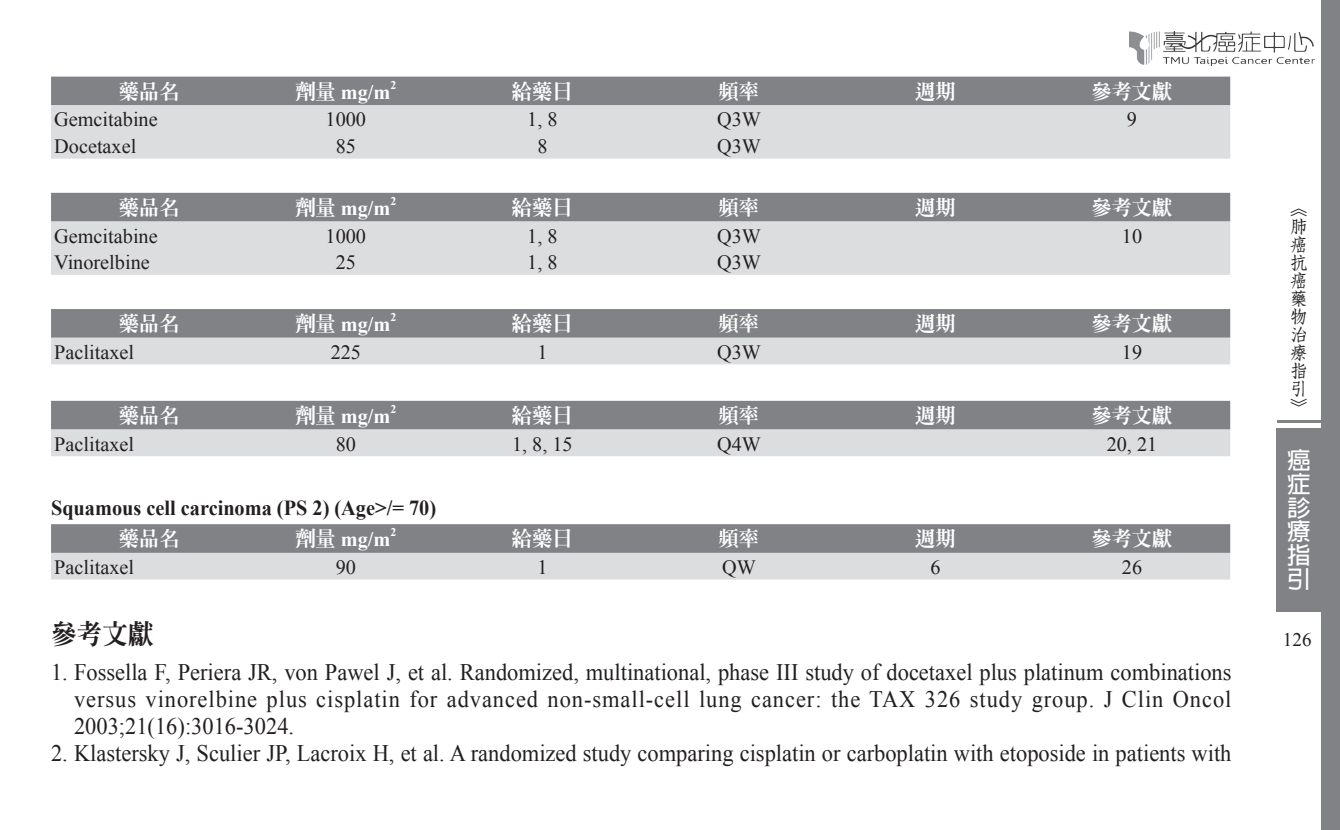
<style>
.page{position:relative;width:1340px;height:830px;background:#fff}
.page>*{position:absolute;margin:0;border:0;box-sizing:border-box;transform-origin:0 0}
.t1{font:800 27px "AR Ming B5";color:#231f20;scale:.95 1}
.t2{font:23.62px/27px "Times New Roman";color:#231f20;text-align:justify;scale:.95 1}
.t3{font:700 23.62px/23.6px "AR Hei B5";color:#fff;text-align:justify}
.t4{font:700 21.38px "Times New Roman";color:#231f20;scale:.95 1}
.t5{font:20.25px "Times New Roman";color:#231f20}
.t6{font:800 20.25px "AR Ming B5";color:#fff}
.t7{font:700 20.25px "Times New Roman";color:#fff}
.t8{font:19.12px "Times New Roman";color:#231f20}
.t9{font:18px/18px "DF Fang Song Std W6";color:#231f20}
.t10{font:700 11.7px "Times New Roman";color:#fff}
.s1{font-family:"AR Ming B5";font-weight:800}
</style>
<div class="page">
<div style="left:1320px;top:0;width:19px;height:829px;background:#808285"></div>
<div style="left:1276px;top:427px;width:47px;height:184px;background:#808285"></div>
<hr style="left:1276px;top:420px;width:47px;height:3px;background:#808285">
<img style="left:1129px;top:31px;width:185px;height:34px">
<div style="left:51px;top:77px;width:1179px;height:28px;background:#808285"></div>
<div style="left:51px;top:105px;width:1179px;height:53px;background:#dcdddf"></div>
<div style="left:51px;top:193px;width:1179px;height:28px;background:#808285"></div>
<div style="left:51px;top:221px;width:1179px;height:54px;background:#dcdddf"></div>
<svg style="left:51px;top:309px;width:1179px;height:55px;background:#acadb0"></svg>
<svg style="left:51px;top:400px;width:1179px;height:56px;background:#adafb1"></svg>
<svg style="left:51px;top:524px;width:1179px;height:55px;background:#acadb0"></svg>
<p class="t6" style="left:119px;top:81px;width:62px">藥品名</p>
<p class="t7" style="left:295px;top:78px;width:97px"><span class="s1">劑量</span> mg/m</p>
<p class="t10" style="left:390px;top:77px;width:7px">2</p>
<p class="t6" style="left:512px;top:81px;width:62px">給藥日</p>
<p class="t6" style="left:718px;top:81px;width:42px">頻率</p>
<p class="t6" style="left:915px;top:81px;width:42px">週期</p>
<p class="t6" style="left:1091px;top:81px;width:82px">參考文獻</p>
<p class="t5" style="left:54px;top:106px;width:105px">Gemcitabine</p>
<p class="t5" style="left:325px;top:106px;width:42px">1000</p>
<p class="t5" style="left:527px;top:106px;width:32px">1, 8</p>
<p class="t5" style="left:717px;top:106px;width:45px">Q3W</p>
<p class="t5" style="left:1126px;top:106px;width:12px">9</p>
<p class="t5" style="left:54px;top:132px;width:84px">Docetaxel</p>
<p class="t5" style="left:336px;top:132px;width:22px">85</p>
<p class="t5" style="left:537px;top:132px;width:12px">8</p>
<p class="t5" style="left:717px;top:132px;width:45px">Q3W</p>
<p class="t6" style="left:119px;top:197px;width:62px">藥品名</p>
<p class="t7" style="left:295px;top:194px;width:97px"><span class="s1">劑量</span> mg/m</p>
<p class="t10" style="left:390px;top:193px;width:7px">2</p>
<p class="t6" style="left:512px;top:197px;width:62px">給藥日</p>
<p class="t6" style="left:718px;top:197px;width:42px">頻率</p>
<p class="t6" style="left:915px;top:197px;width:42px">週期</p>
<p class="t6" style="left:1091px;top:197px;width:82px">參考文獻</p>
<p class="t5" style="left:54px;top:222px;width:105px">Gemcitabine</p>
<p class="t5" style="left:325px;top:222px;width:42px">1000</p>
<p class="t5" style="left:527px;top:222px;width:32px">1, 8</p>
<p class="t5" style="left:717px;top:222px;width:45px">Q3W</p>
<p class="t5" style="left:1121px;top:222px;width:22px">10</p>
<p class="t5" style="left:54px;top:249px;width:97px">Vinorelbine</p>
<p class="t5" style="left:336px;top:249px;width:22px">25</p>
<p class="t5" style="left:527px;top:249px;width:32px">1, 8</p>
<p class="t5" style="left:717px;top:249px;width:45px">Q3W</p>
<p class="t6" style="left:119px;top:313px;width:62px">藥品名</p>
<p class="t7" style="left:295px;top:310px;width:97px"><span class="s1">劑量</span> mg/m</p>
<p class="t10" style="left:390px;top:309px;width:7px">2</p>
<p class="t6" style="left:512px;top:313px;width:62px">給藥日</p>
<p class="t6" style="left:718px;top:313px;width:42px">頻率</p>
<p class="t6" style="left:915px;top:313px;width:42px">週期</p>
<p class="t6" style="left:1091px;top:313px;width:82px">參考文獻</p>
<p class="t5" style="left:54px;top:338px;width:81px">Paclitaxel</p>
<p class="t5" style="left:331px;top:338px;width:32px">225</p>
<p class="t5" style="left:537px;top:338px;width:12px">1</p>
<p class="t5" style="left:717px;top:338px;width:45px">Q3W</p>
<p class="t5" style="left:1121px;top:338px;width:22px">19</p>
<p class="t6" style="left:119px;top:405px;width:62px">藥品名</p>
<p class="t7" style="left:295px;top:402px;width:97px"><span class="s1">劑量</span> mg/m</p>
<p class="t10" style="left:390px;top:401px;width:7px">2</p>
<p class="t6" style="left:512px;top:405px;width:62px">給藥日</p>
<p class="t6" style="left:718px;top:405px;width:42px">頻率</p>
<p class="t6" style="left:915px;top:405px;width:42px">週期</p>
<p class="t6" style="left:1091px;top:405px;width:83px">參考文獻</p>
<p class="t5" style="left:54px;top:430px;width:81px">Paclitaxel</p>
<p class="t5" style="left:336px;top:430px;width:22px">80</p>
<p class="t5" style="left:512px;top:430px;width:62px">1, 8, 15</p>
<p class="t5" style="left:717px;top:430px;width:45px">Q4W</p>
<p class="t5" style="left:1106px;top:430px;width:52px">20, 21</p>
<p class="t4" style="left:51px;top:493px;width:407px">Squamous cell carcinoma (PS 2) (Age&gt;/= 70)</p>
<p class="t6" style="left:119px;top:528px;width:62px">藥品名</p>
<p class="t7" style="left:295px;top:525px;width:97px"><span class="s1">劑量</span> mg/m</p>
<p class="t10" style="left:390px;top:524px;width:7px">2</p>
<p class="t6" style="left:512px;top:528px;width:62px">給藥日</p>
<p class="t6" style="left:718px;top:528px;width:42px">頻率</p>
<p class="t6" style="left:915px;top:528px;width:42px">週期</p>
<p class="t6" style="left:1091px;top:528px;width:82px">參考文獻</p>
<p class="t5" style="left:54px;top:553px;width:81px">Paclitaxel</p>
<p class="t5" style="left:336px;top:553px;width:22px">90</p>
<p class="t5" style="left:537px;top:553px;width:12px">1</p>
<p class="t5" style="left:722px;top:553px;width:35px">QW</p>
<p class="t5" style="left:930px;top:553px;width:12px">6</p>
<p class="t5" style="left:1121px;top:553px;width:22px">26</p>
<p class="t1" style="left:51px;top:619px;width:110px">參考文獻</p>
<p class="t2" style="left:74px;top:657px;width:1219px;text-indent:-23px">1. Fossella F, Periera JR, von Pawel J, et al. Randomized, multinational, phase III study of docetaxel plus platinum combinations versus vinorelbine plus cisplatin for advanced non-small-cell lung cancer: the TAX 326 study group. J Clin Oncol 2003;21(16):3016-3024.</p>
<p class="t2" style="left:51px;top:738px;width:1244px">2. Klastersky J, Sculier JP, Lacroix H, et al. A randomized study comparing cisplatin or carboplatin with etoposide in patients with</p>
<p class="t9" style="left:1289px;top:199px;width:19px">︽肺癌抗癌藥物治療指引︾</p>
<p class="t3" style="left:1286px;top:448px;width:24px">癌症診療指引</p>
<p class="t8" style="left:1282px;top:626px;width:30px">126</p>
</div>
